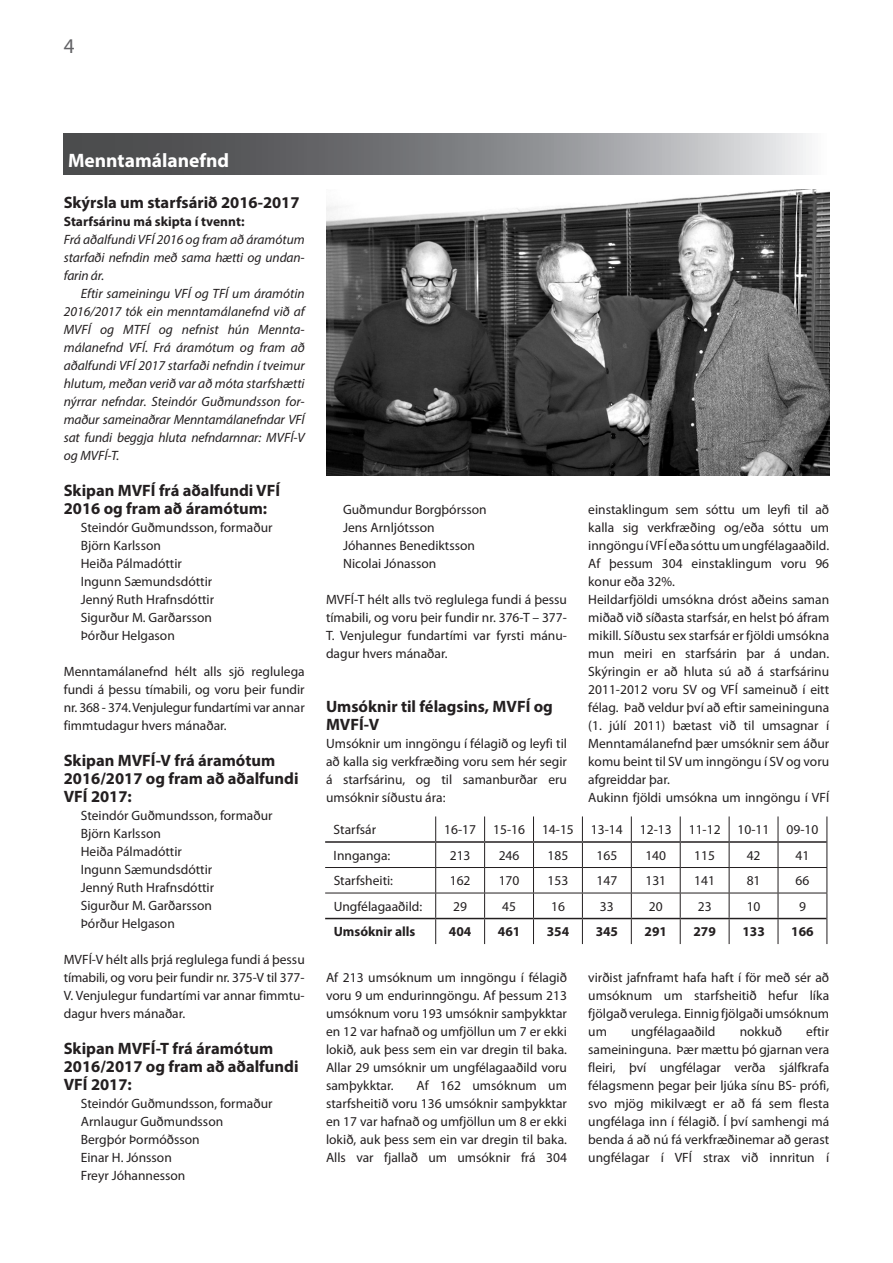
<style>
.page{position:relative;width:893px;height:1263px;background:#fff}
.page>*{position:absolute;margin:0;border:0;box-sizing:border-box;transform-origin:0 0}
.t1{font:21px "Myriad Pro";color:#636366}
.t2{font:700 19.5px "Myriad Pro";color:#fff}
.t3{font:700 16.5px/18px "Myriad Pro";color:#231f20}
.t4{font:13.5px/18px "Myriad Pro";color:#231f20;text-align:justify}
.t5{font:italic 13.5px/18px "Myriad Pro";letter-spacing:-.01em;color:#231f20;text-align:justify}
.t6{font:700 13.5px "Myriad Pro";color:#231f20}
</style>
<div class="page">
<img style="left:326px;top:190px;width:503px;height:286px">
<svg style="left:64px;top:134px;width:745px;height:40px;background:#858688"></svg>
<hr style="left:325px;top:867px;width:111px;height:1px;background:#231f20">
<hr style="left:436px;top:867px;width:49px;height:1px;background:#231f20">
<hr style="left:485px;top:867px;width:48px;height:1px;background:#231f20">
<hr style="left:533px;top:867px;width:49px;height:1px;background:#231f20">
<hr style="left:582px;top:867px;width:49px;height:1px;background:#231f20">
<hr style="left:631px;top:867px;width:49px;height:1px;background:#231f20">
<hr style="left:680px;top:867px;width:49px;height:1px;background:#231f20">
<hr style="left:729px;top:867px;width:49px;height:1px;background:#231f20">
<hr style="left:778px;top:867px;width:49px;height:1px;background:#231f20">
<hr style="left:325px;top:893px;width:111px;height:1px;background:#231f20">
<hr style="left:436px;top:893px;width:49px;height:1px;background:#231f20">
<hr style="left:485px;top:893px;width:48px;height:1px;background:#231f20">
<hr style="left:533px;top:893px;width:49px;height:1px;background:#231f20">
<hr style="left:582px;top:893px;width:49px;height:1px;background:#231f20">
<hr style="left:631px;top:893px;width:49px;height:1px;background:#231f20">
<hr style="left:680px;top:893px;width:49px;height:1px;background:#231f20">
<hr style="left:729px;top:893px;width:49px;height:1px;background:#231f20">
<hr style="left:778px;top:893px;width:49px;height:1px;background:#231f20">
<svg style="left:435px;top:816px;width:1px;height:128px"></svg>
<svg style="left:484px;top:816px;width:1px;height:128px"></svg>
<svg style="left:533px;top:816px;width:1px;height:128px"></svg>
<svg style="left:582px;top:816px;width:1px;height:128px"></svg>
<svg style="left:631px;top:816px;width:1px;height:128px"></svg>
<svg style="left:680px;top:816px;width:1px;height:128px"></svg>
<svg style="left:729px;top:816px;width:1px;height:128px"></svg>
<svg style="left:778px;top:816px;width:1px;height:128px"></svg>
<svg style="left:826px;top:816px;width:1px;height:128px"></svg>
<hr style="left:325px;top:918px;width:111px;height:1px;background:#231f20">
<hr style="left:436px;top:918px;width:49px;height:1px;background:#231f20">
<hr style="left:485px;top:918px;width:48px;height:1px;background:#231f20">
<hr style="left:533px;top:918px;width:49px;height:1px;background:#231f20">
<hr style="left:582px;top:918px;width:49px;height:1px;background:#231f20">
<hr style="left:631px;top:918px;width:49px;height:1px;background:#231f20">
<hr style="left:680px;top:918px;width:49px;height:1px;background:#231f20">
<hr style="left:729px;top:918px;width:49px;height:1px;background:#231f20">
<hr style="left:778px;top:918px;width:48px;height:1px;background:#231f20">
<hr style="left:325px;top:841px;width:111px;height:2px;background:#231f20">
<hr style="left:436px;top:841px;width:49px;height:2px;background:#231f20">
<hr style="left:485px;top:841px;width:48px;height:2px;background:#231f20">
<hr style="left:533px;top:841px;width:49px;height:2px;background:#231f20">
<hr style="left:582px;top:841px;width:49px;height:2px;background:#231f20">
<hr style="left:631px;top:841px;width:49px;height:2px;background:#231f20">
<hr style="left:680px;top:841px;width:49px;height:2px;background:#231f20">
<hr style="left:729px;top:841px;width:49px;height:2px;background:#231f20">
<hr style="left:778px;top:841px;width:48px;height:2px;background:#231f20">
<h1 class="t1" style="left:64px;top:33px;width:12px">4</h1>
<h2 class="t2" style="left:68px;top:148px;width:163px">Menntamálanefnd</h2>
<p class="t3" style="left:64px;top:193px;width:237px">Skýrsla um starfsárið 2016-2017</p>
<p class="t6" style="left:64px;top:212px;width:182px">Starfsárinu má skipta í tvennt:</p>
<p class="t5" style="left:64px;top:230px;width:242px">Frá aðalfundi VFÍ 2016 og fram að áramótum starfaði nefndin með sama hætti og undan&shy;farin ár.</p>
<p class="t5" style="left:64px;top:284px;width:242px;text-indent:17px">Eftir sameiningu VFÍ og TFÍ um áramótin 2016/2017 tók ein menntamálanefnd við af MVFÍ og MTFÍ og nefnist hún Mennta&shy;málanefnd VFÍ. Frá áramótum og fram að aðalfundi VFÍ 2017 starfaði nefndin í tveimur hlutum, meðan verið var að móta starfshætti nýrrar nefndar. Steindór Guðmundsson for&shy;maður sameinaðrar Menntamálanefndar VFÍ sat fundi beggja hluta nefndarnnar: MVFÍ-V og MVFÍ-T.</p>
<p class="t3" style="left:64px;top:481px;width:218px">Skipan MVFÍ frá aðalfundi VFÍ<br>2016 og fram að áramótum:</p>
<p class="t4" style="left:81px;top:518px;width:193px;text-align:left">Steindór Guðmundsson, formaður<br>Björn Karlsson<br>Heiða Pálmadóttir<br>Ingunn Sæmundsdóttir<br>Jenný Ruth Hrafnsdóttir<br>Sigurður M. Garðarsson<br>Þórður Helgason</p>
<p class="t4" style="left:64px;top:662px;width:242px">Menntamálanefnd hélt alls sjö reglulega fundi á þessu tímabili, og voru þeir fundir nr. 368 - 374. Venjulegur fundartími var annar fimmtudagur hvers mánaðar.</p>
<p class="t3" style="left:64px;top:751px;width:236px">Skipan MVFÍ-V frá áramótum<br>2016/2017 og fram að aðalfundi<br>VFÍ 2017:</p>
<p class="t4" style="left:81px;top:806px;width:193px;text-align:left">Steindór Guðmundsson, formaður<br>Björn Karlsson<br>Heiða Pálmadóttir<br>Ingunn Sæmundsdóttir<br>Jenný Ruth Hrafnsdóttir<br>Sigurður M. Garðarsson<br>Þórður Helgason</p>
<p class="t4" style="left:64px;top:950px;width:242px">MVFÍ-V hélt alls þrjá reglulega fundi á þessu tímabili, og voru þeir fundir nr. 375-V til 377- V. Venjulegur fundartími var annar fimmtu&shy;dagur hvers mánaðar.</p>
<p class="t3" style="left:64px;top:1039px;width:236px">Skipan MVFÍ-T frá áramótum<br>2016/2017 og fram að aðalfundi<br>VFÍ 2017:</p>
<p class="t4" style="left:81px;top:1094px;width:193px;text-align:left">Steindór Guðmundsson, formaður<br>Arnlaugur Guðmundsson<br>Bergþór Þormóðsson<br>Einar H. Jónsson<br>Freyr Jóhannesson</p>
<p class="t4" style="left:343px;top:500px;width:145px;text-align:left">Guðmundur Borgþórsson<br>Jens Arnljótsson<br>Jóhannes Benediktsson<br>Nicolai Jónasson</p>
<p class="t4" style="left:326px;top:590px;width:242px">MVFÍ-T hélt alls tvö reglulega fundi á þessu tímabili, og voru þeir fundir nr. 376-T – 377- T. Venjulegur fundartími var fyrsti mánu&shy;dagur hvers mánaðar.</p>
<p class="t3" style="left:326px;top:697px;width:228px">Umsóknir til félagsins, MVFÍ og<br>MVFÍ-V</p>
<p class="t4" style="left:326px;top:734px;width:242px">Umsóknir um inngöngu í félagið og leyfi til að kalla sig verkfræðing voru sem hér segir á starfsárinu, og til samanburðar eru umsóknir síðustu ára:</p>
<p class="t4" style="left:588px;top:500px;width:242px;text-align:left">einstaklingum sem sóttu um leyfi til að kalla sig verkfræðing og/eða sóttu um inngöngu í VFÍ eða sóttu um ungfélagaaðild.<br>Af þessum 304 einstaklingum voru 96 konur eða 32%.<br>Heildarfjöldi umsókna dróst aðeins saman miðað við síðasta starfsár, en helst þó áfram mikill. Síðustu sex starfsár er fjöldi umsókna mun meiri en starfsárin þar á undan.<br>Skýringin er að hluta sú að á starfsárinu 2011-2012 voru SV og VFÍ sameinuð í eitt félag. Það veldur því að eftir sameininguna (1. júlí 2011) bætast við til umsagnar í Menntamálanefnd þær umsóknir sem áður komu beint til SV um inngöngu í SV og voru afgreiddar þar.<br>Aukinn fjöldi umsókna um inngöngu í VFÍ</p>
<p class="t4" style="left:334px;top:820px;width:44px">Starfsár</p>
<p class="t4" style="left:444px;top:820px;width:33px">16-17</p>
<p class="t4" style="left:493px;top:820px;width:33px">15-16</p>
<p class="t4" style="left:542px;top:820px;width:33px">14-15</p>
<p class="t4" style="left:591px;top:820px;width:33px">13-14</p>
<p class="t4" style="left:640px;top:820px;width:33px">12-13</p>
<p class="t4" style="left:689px;top:820px;width:33px">11-12</p>
<p class="t4" style="left:738px;top:820px;width:33px">10-11</p>
<p class="t4" style="left:786px;top:820px;width:33px">09-10</p>
<p class="t4" style="left:334px;top:846px;width:58px">Innganga:</p>
<p class="t4" style="left:450px;top:846px;width:22px">213</p>
<p class="t4" style="left:499px;top:846px;width:22px">246</p>
<p class="t4" style="left:548px;top:846px;width:22px">185</p>
<p class="t4" style="left:596px;top:846px;width:22px">165</p>
<p class="t4" style="left:645px;top:846px;width:22px">140</p>
<p class="t4" style="left:694px;top:846px;width:22px">115</p>
<p class="t4" style="left:747px;top:846px;width:15px">42</p>
<p class="t4" style="left:795px;top:846px;width:15px">41</p>
<p class="t4" style="left:334px;top:871px;width:61px">Starfsheiti:</p>
<p class="t4" style="left:450px;top:871px;width:22px">162</p>
<p class="t4" style="left:499px;top:871px;width:22px">170</p>
<p class="t4" style="left:548px;top:871px;width:22px">153</p>
<p class="t4" style="left:596px;top:871px;width:22px">147</p>
<p class="t4" style="left:645px;top:871px;width:22px">131</p>
<p class="t4" style="left:694px;top:871px;width:22px">141</p>
<p class="t4" style="left:747px;top:871px;width:15px">81</p>
<p class="t4" style="left:796px;top:871px;width:15px">66</p>
<p class="t4" style="left:334px;top:897px;width:90px">Ungfélagaaðild:</p>
<p class="t4" style="left:453px;top:897px;width:15px">29</p>
<p class="t4" style="left:502px;top:897px;width:15px">45</p>
<p class="t4" style="left:551px;top:897px;width:15px">16</p>
<p class="t4" style="left:600px;top:897px;width:15px">33</p>
<p class="t4" style="left:649px;top:897px;width:15px">20</p>
<p class="t4" style="left:698px;top:897px;width:15px">23</p>
<p class="t4" style="left:747px;top:897px;width:15px">10</p>
<p class="t4" style="left:799px;top:897px;width:8px">9</p>
<p class="t6" style="left:334px;top:923px;width:83px">Umsóknir alls</p>
<p class="t6" style="left:449px;top:923px;width:24px">404</p>
<p class="t6" style="left:498px;top:923px;width:24px">461</p>
<p class="t6" style="left:547px;top:923px;width:24px">354</p>
<p class="t6" style="left:596px;top:923px;width:24px">345</p>
<p class="t6" style="left:645px;top:923px;width:24px">291</p>
<p class="t6" style="left:693px;top:923px;width:24px">279</p>
<p class="t6" style="left:742px;top:923px;width:24px">133</p>
<p class="t6" style="left:791px;top:923px;width:24px">166</p>
<p class="t4" style="left:326px;top:968px;width:242px">Af 213 umsóknum um inngöngu í félagið voru 9 um endurinngöngu. Af þessum 213 umsóknum voru 193 umsóknir samþykktar en 12 var hafnað og umfjöllun um 7 er ekki lokið, auk þess sem ein var dregin til baka.<br>Allar 29 umsóknir um ungfélagaaðild voru samþykktar.</p>
<p class="t4" style="left:326px;top:1076px;width:242px;text-indent:91px">Af 162 umsóknum um starfsheitið voru 136 umsóknir samþykktar en 17 var hafnað og umfjöllun um 8 er ekki lokið, auk þess sem ein var dregin til baka.<br>Alls var fjallað um umsóknir frá 304</p>
<p class="t4" style="left:588px;top:968px;width:242px">virðist jafnframt hafa haft í för með sér að umsóknum um starfsheitið hefur líka fjölgað verulega. Einnig fjölgaði umsóknum um</p>
<p class="t4" style="left:588px;top:1022px;width:242px;text-indent:218px">eftir sameininguna. Þær mættu þó gjarnan vera fleiri, því ungfélagar verða sjálfkrafa félagsmenn þegar þeir ljúka sínu BS- prófi, svo mjög mikilvægt er að fá sem flesta ungfélaga inn í félagið. Í því samhengi má benda á að nú fá verkfræðinemar að gerast ungfélagar í VFÍ strax við innritun í</p>
<p class="t4" style="left:631px;top:1022px;width:86px">ungfélagaaðild</p>
<p class="t4" style="left:740px;top:1022px;width:44px">nokkuð</p>
</div>
